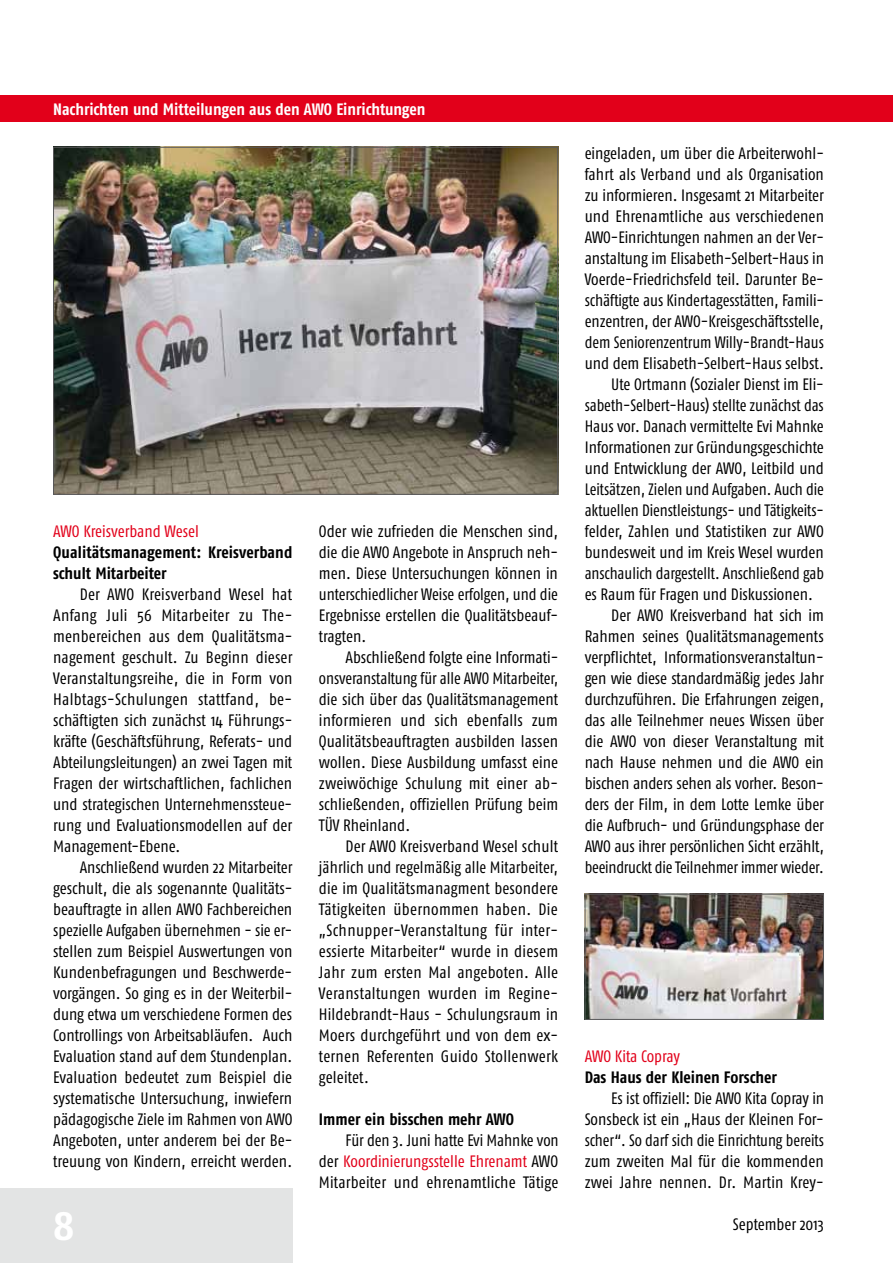
<style>
.page{position:relative;width:893px;height:1263px;background:#fff}
.page>*{position:absolute;margin:0;border:0;box-sizing:border-box;transform-origin:0 0}
.t1{font:700 42px "Fago Co";color:#fff}
.t2{font:16.5px/21px "Fago Co";color:#000;text-align:justify}
.t3{font:16.5px "Fago Co";color:#000;scale:.96 1}
.t4{font:700 16.5px/21px "Fago Co";color:#000}
.t5{font:700 16.5px "Fago Co";letter-spacing:-.005em;color:#fff}
.t6{font:16.5px "Fago Co";color:#e2001a}
.s1{color:#e2001a}
</style>
<div class="page">
<div style="left:0;top:1188px;width:292px;height:75px;background:#e3e4e4"></div>
<div style="left:0;top:96px;width:893px;height:26px;background:#e2001a"></div>
<img style="left:587px;top:896px;width:235px;height:122px">
<div style="left:585px;top:894px;width:239px;height:126px;border:1px solid #58585a"></div>
<img style="left:55px;top:149px;width:501px;height:344px">
<p class="t5" style="left:53px;top:99px;width:374px">Nachrichten und Mitteilungen aus den AWO Einrichtungen</p>
<p class="t6" style="left:53px;top:522px;width:147px">AWO Kreisverband Wesel</p>
<p class="t4" style="left:53px;top:541px;width:241px">Qualitätsmanagement: Kreisverband schult Mitarbeiter</p>
<p class="t2" style="left:53px;top:583px;width:241px;text-indent:27px">Der AWO Kreisverband Wesel hat Anfang Juli 56 Mitarbeiter zu The&shy;menbereichen aus dem Qualitätsma&shy;nagement geschult. Zu Beginn dieser Veranstaltungsreihe, die in Form von Halbtags-Schulungen stattfand, be&shy;schäftigten sich zunächst 14 Führungs&shy;kräfte (Geschäftsführung, Referats- und Abteilungsleitungen) an zwei Tagen mit Fragen der wirtschaftlichen, fachlichen und strategischen Unternehmenssteue&shy;rung und Evaluationsmodellen auf der Management-Ebene.</p>
<p class="t2" style="left:53px;top:856px;width:241px;text-indent:27px">Anschließend wurden 22 Mitarbeiter geschult, die als sogenannte Qualitäts&shy;beauftragte in allen AWO Fachbereichen spezielle Aufgaben übernehmen - sie er&shy;stellen zum Beispiel Auswertungen von Kundenbefragungen und Beschwerde&shy;vorgängen. So ging es in der Weiterbil&shy;dung etwa um verschiedene Formen des Controllings von Arbeitsabläufen. Auch Evaluation stand auf dem Stundenplan.<br>Evaluation bedeutet zum Beispiel die systematische Untersuchung, inwiefern pädagogische Ziele im Rahmen von AWO Angeboten, unter anderem bei der Be&shy;treuung von Kindern, erreicht werden.</p>
<p class="t2" style="left:319px;top:520px;width:241px">Oder wie zufrieden die Menschen sind, die die AWO Angebote in Anspruch neh&shy;men. Diese Untersuchungen können in unterschiedlicher Weise erfolgen, und die Ergebnisse erstellen die Qualitätsbeauf&shy;tragten.</p>
<p class="t2" style="left:319px;top:646px;width:241px;text-indent:27px">Abschließend folgte eine Informati&shy;onsveranstaltung für alle AWO Mitarbeiter, die sich über das Qualitätsmanagement informieren und sich ebenfalls zum Qualitätsbeauftragten ausbilden lassen wollen. Diese Ausbildung umfasst eine zweiwöchige Schulung mit einer ab&shy;schließenden, offiziellen Prüfung beim TÜV Rheinland.</p>
<p class="t2" style="left:319px;top:835px;width:241px;text-indent:27px">Der AWO Kreisverband Wesel schult jährlich und regelmäßig alle Mitarbeiter, die im Qualitätsmanagment besondere Tätigkeiten übernommen haben. Die „Schnupper-Veranstaltung für inter&shy;essierte Mitarbeiter“ wurde in diesem Jahr zum ersten Mal angeboten. Alle Veranstaltungen wurden im Regine-Hildebrandt-Haus - Schulungsraum in Moers durchgeführt und von dem ex&shy;ternen Referenten Guido Stollenwerk geleitet.</p>
<p class="t4" style="left:319px;top:1108px;width:197px">Immer ein bisschen mehr AWO</p>
<p class="t2" style="left:319px;top:1129px;width:241px;text-indent:27px">Für den 3. Juni hatte Evi Mahnke von der <span class="s1">Koordinierungsstelle Ehrenamt</span> AWO Mitarbeiter und ehrenamtliche Tätige</p>
<p class="t2" style="left:585px;top:142px;width:241px">eingeladen, um über die Arbeiterwohl-</p>
<p class="t2" style="left:585px;top:163px;width:241px">fahrt als Verband und als Organisation</p>
<p class="t2" style="left:585px;top:184px;width:241px">zu informieren. Insgesamt 21 Mitarbeiter</p>
<p class="t2" style="left:585px;top:205px;width:241px">und Ehrenamtliche aus verschiedenen</p>
<p class="t2" style="left:585px;top:226px;width:241px">AWO-Einrichtungen nahmen an der Ver-</p>
<p class="t2" style="left:585px;top:247px;width:241px">anstaltung im Elisabeth-Selbert-Haus in</p>
<p class="t2" style="left:585px;top:268px;width:241px">Voerde-Friedrichsfeld teil. Darunter Be-</p>
<p class="t2" style="left:585px;top:289px;width:241px">schäftigte aus Kindertagesstätten, Famili-</p>
<p class="t2" style="left:585px;top:310px;width:240px">enzentren, der AWO-Kreisgeschäftsstelle,</p>
<p class="t3" style="left:585px;top:333px;width:251px">dem Seniorenzentrum Willy-Brandt-Haus</p>
<p class="t2" style="left:585px;top:352px;width:241px">und dem Elisabeth-Selbert-Haus selbst.</p>
<p class="t2" style="left:611px;top:373px;width:214px">Ute Ortmann (Sozialer Dienst im Eli-</p>
<p class="t2" style="left:585px;top:394px;width:241px">sabeth-Selbert-Haus) stellte zunächst das</p>
<p class="t2" style="left:585px;top:415px;width:241px">Haus vor. Danach vermittelte Evi Mahnke</p>
<p class="t2" style="left:585px;top:436px;width:241px">Informationen zur Gründungsgeschichte</p>
<p class="t2" style="left:585px;top:457px;width:241px">und Entwicklung der AWO, Leitbild und</p>
<p class="t3" style="left:585px;top:480px;width:251px">Leitsätzen, Zielen und Aufgaben. Auch die</p>
<p class="t3" style="left:585px;top:501px;width:251px">aktuellen Dienstleistungs- und Tätigkeits-</p>
<p class="t2" style="left:585px;top:520px;width:241px">felder, Zahlen und Statistiken zur AWO</p>
<p class="t2" style="left:585px;top:541px;width:241px">bundesweit und im Kreis Wesel wurden</p>
<p class="t3" style="left:585px;top:564px;width:251px">anschaulich dargestellt. Anschließend gab</p>
<p class="t2" style="left:585px;top:583px;width:230px">es Raum für Fragen und Diskussionen.</p>
<p class="t2" style="left:611px;top:604px;width:214px">Der AWO Kreisverband hat sich im</p>
<p class="t2" style="left:585px;top:625px;width:241px">Rahmen seines Qualitätsmanagements</p>
<p class="t2" style="left:585px;top:646px;width:241px">verpflichtet, Informationsveranstaltun-</p>
<p class="t2" style="left:585px;top:667px;width:241px">gen wie diese standardmäßig jedes Jahr</p>
<p class="t2" style="left:585px;top:688px;width:241px">durchzuführen. Die Erfahrungen zeigen,</p>
<p class="t2" style="left:585px;top:709px;width:241px">das alle Teilnehmer neues Wissen über</p>
<p class="t2" style="left:585px;top:730px;width:241px">die AWO von dieser Veranstaltung mit</p>
<p class="t2" style="left:585px;top:751px;width:241px">nach Hause nehmen und die AWO ein</p>
<p class="t2" style="left:585px;top:772px;width:241px">bischen anders sehen als vorher. Beson-</p>
<p class="t2" style="left:585px;top:793px;width:241px">ders der Film, in dem Lotte Lemke über</p>
<p class="t2" style="left:585px;top:814px;width:241px">die Aufbruch- und Gründungsphase der</p>
<p class="t2" style="left:585px;top:835px;width:241px">AWO aus ihrer persönlichen Sicht erzählt,</p>
<p class="t2" style="left:585px;top:856px;width:241px">beeindruckt die Teilnehmer immer wieder.</p>
<p class="t6" style="left:585px;top:1047px;width:97px">AWO Kita Copray</p>
<p class="t4" style="left:585px;top:1066px;width:194px">Das Haus der Kleinen Forscher</p>
<p class="t2" style="left:585px;top:1087px;width:241px;text-indent:27px">Es ist offiziell: Die AWO Kita Copray in Sonsbeck ist ein „Haus der Kleinen For&shy;scher“. So darf sich die Einrichtung bereits zum zweiten Mal für die kommenden zwei Jahre nennen. Dr. Martin Krey-</p>
<h1 class="t1" style="left:53px;top:1201px;width:23px">8</h1>
<p class="t2" style="left:733px;top:1213px;width:92px">September 2013</p>
</div>
